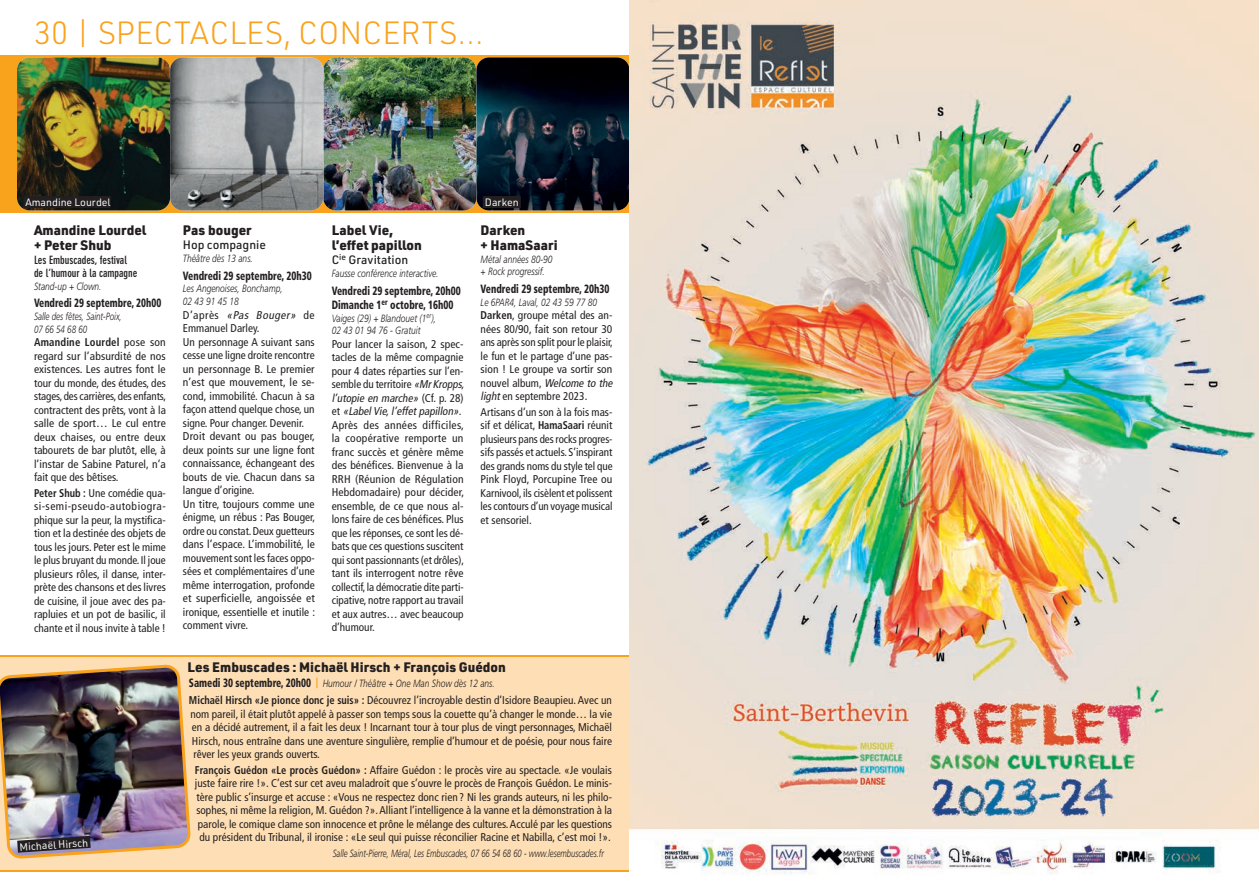
<style>
.page{position:relative;width:1259px;height:893px;background:#fff}
.page>*{position:absolute;margin:0;border:0;box-sizing:border-box;transform-origin:0 0}
.t1{font:300 31.5px "URWDIN";color:#f9a21c}
.Sous-titre_courant_E{font:900 13.5px/15px "URWDIN";color:#231f20}
.Date_Spectacles{font:900 condensed 12px/14.4px "Frutiger LT Std";color:#231f20;scale:.8 1}
.Artistes_Spectacle{font:500 12px "URWDIN";color:#231f20}
.Date_Spectacles-2{font:900 condensed 12px "Frutiger LT Std";color:#231f20;scale:.79 1}
.Texte_Courant_Specta{font:condensed 11.25px/13.5px "Frutiger LT Std";color:#231f20;text-align:justify}
.Sous_titre_Spect{font:700 condensed 11.25px/13.5px "DIN Neuzeit Grotesk Std";color:#231f20}
.Texte_light_Ital_cou{font:italic 300 10.5px/12.6px "Frutiger LT Std";color:#231f20;scale:.8 1}
.Texte_light_Ital_cou-2{font:italic 300 10.5px "Frutiger LT Std";color:#231f20;scale:.73 1}
.Sous-titre_courant_E-2{font:italic 300 10.5px "Frutiger LT Std";color:#231f20;scale:.8 1}
.Texte_light_Ital_cou-3{font:italic 300 10.5px/12.6px "Frutiger LT Std";color:#231f20;scale:.76 1}
.Légende_photos_Txt_B{font:10.5px "URWDIN";color:#fff}
.s1{font-weight:700}
.s2{font-style:italic}
.s3{font-weight:900;font-style:normal;font-stretch:condensed;font-size:12px}
.s4{font-family:"URWDIN";font-weight:500;font-style:normal;font-size:12px;color:#f9a21c}
</style>
<div class="page">
<div style="left:0;top:55px;width:629px;height:158px;background:#f9a21c"></div>
<img style="left:17px;top:57px;width:612px;height:153px">
<img style="left:323px;top:57px;width:153px;height:153px;border-radius:13px">
<svg style="left:170px;top:57px;width:153px;height:153px;background:#929597"></svg>
<svg style="left:476px;top:57px;width:153px;height:153px;background:#0c1926"></svg>
<div style="left:0;top:657px;width:629px;height:213px;background:#fedfb5"></div>
<img style="left:0;top:666px;width:189px;height:193px">
<div style="left:23px;top:196px;width:88px;height:12px;background:#231f20"></div>
<div style="left:483px;top:196px;width:38px;height:12px;background:#231f20"></div>
<img style="left:629px;top:0;width:630px;height:874px">
<p class="t1" style="left:34px;top:12px;width:451px">30 | SPECTACLES, CONCERTS…</p>
<p class="Légende_photos_Txt_B" style="left:25px;top:196px;width:87px">Amandine Lourdel</p>
<p class="Légende_photos_Txt_B" style="left:485px;top:196px;width:35px">Darken</p>
<p class="Sous-titre_courant_E" style="left:34px;top:222px;width:114px">Amandine Lourdel + Peter Shub</p>
<p class="Sous_titre_Spect" style="left:34px;top:253px;width:105px">Les Embuscades, festival de l’humour à la campagne</p>
<p class="Texte_light_Ital_cou" style="left:34px;top:280px;width:86px">Stand-up + Clown.</p>
<p class="Date_Spectacles-2" style="left:34px;top:296px;width:163px">Vendredi 29 septembre, 20h00</p>
<p class="Texte_light_Ital_cou-3" style="left:34px;top:310px;width:117px">Salle des fêtes, Saint-Poix,<br>07 66 54 68 60</p>
<p class="Texte_Courant_Specta" style="left:34px;top:336px;width:134px"><span class="s1">Amandine Lourdel</span> pose son regard sur l’absurdité de nos existences. Les autres font le tour du monde, des études, des stages, des carrières, des enfants, contractent des prêts, vont à la salle de sport… Le cul entre deux chaises, ou entre deux tabourets de bar plutôt, elle, à l’instar de Sabine Paturel, n’a fait que des bêtises.</p>
<p class="Texte_Courant_Specta" style="left:34px;top:486px;width:133px"><span class="s1">Peter Shub :</span> Une comédie qua&shy;si-semi-pseudo-autobiogra&shy;phique sur la peur, la mystifica&shy;tion et la destinée des objets de tous les jours. Peter est le mime le plus bruyant du monde. Il joue plusieurs rôles, il danse, inter&shy;prète des chansons et des livres de cuisine, il joue avec des pa&shy;rapluies et un pot de basilic, il chante et il nous invite à table !</p>
<p class="Légende_photos_Txt_B" style="left:19px;top:840px;width:70px;rotate:-4deg">Michaël Hirsch</p>
<p class="Sous-titre_courant_E" style="left:183px;top:222px;width:70px">Pas bouger</p>
<p class="Artistes_Spectacle" style="left:183px;top:237px;width:85px">Hop compagnie</p>
<p class="Texte_light_Ital_cou" style="left:183px;top:252px;width:89px">Théâtre dès 13 ans.</p>
<p class="Date_Spectacles" style="left:183px;top:268px;width:163px">Vendredi 29 septembre, 20h30</p>
<p class="Texte_light_Ital_cou" style="left:183px;top:283px;width:126px">Les Angenoises, Bonchamp,<br>02 43 91 45 18</p>
<p class="Texte_Courant_Specta" style="left:183px;top:308px;width:133px">D ’ a p rè s <span class="s2">«Pas Bouger»</span> d e<br>Emmanuel Darley.</p>
<p class="Texte_Courant_Specta" style="left:183px;top:335px;width:133px">Un personnage A suivant sans cesse une ligne droite rencontre un personnage B. Le premier n’est que mouvement, le se&shy;cond, immobilité. Chacun à sa façon attend quelque chose, un signe. Pour changer. Devenir.</p>
<p class="Texte_Courant_Specta" style="left:183px;top:429px;width:134px">Droit devant ou pas bouger, deux points sur une ligne font connaissance, échangeant des bouts de vie. Chacun dans sa langue d’origine.</p>
<p class="Texte_Courant_Specta" style="left:183px;top:497px;width:134px">Un titre, toujours comme une énigme, un rébus : Pas Bouger, ordre ou constat. Deux guetteurs dans l’espace. L’immobilité, le mouvement sont les faces oppo&shy;sées et complémentaires d’une même interrogation, profonde et superficielle, angoissée et ironique, essentielle et inutile : comment vivre.</p>
<p class="Sous-titre_courant_E" style="left:332px;top:222px;width:92px">Label Vie, l’effet papillon</p>
<p class="Artistes_Spectacle" style="left:332px;top:252px;width:78px">C<sup>ie</sup> Gravitation</p>
<p class="Texte_light_Ital_cou" style="left:332px;top:267px;width:135px">Fausse conférence interactive.</p>
<p class="Date_Spectacles" style="left:332px;top:283px;width:163px">Vendredi 29 septembre, 20h00<br>Dimanche 1<sup>er</sup> octobre, 16h00</p>
<p class="Texte_light_Ital_cou" style="left:332px;top:312px;width:132px">Vaiges (29) + Blandouet (1<sup>er</sup>),<br>02 43 01 94 76 - Gratuit</p>
<p class="Texte_Courant_Specta" style="left:332px;top:337px;width:136px;text-align:left">Pour lancer la saison, 2 spec&shy;tacles de la même compagnie pour 4 dates réparties sur l’en&shy;semble du territoire <span class="s2">«MrKropps, l’utopie en marche»</span> ( C f. p . 2 8 ) e t <span class="s2">«LabelVie,l’effetpapillon»</span>.</p>
<p class="Texte_Courant_Specta" style="left:332px;top:418px;width:134px">Après des années difficiles, la coopérative remporte un franc succès et génère même des bénéfices. Bienvenue à la RRH (Réunion de Régulation Hebdomadaire) pour décider, ensemble, de ce que nous al&shy;lons faire de ces bénéfices. Plus que les réponses, ce sont les dé&shy;bats que ces questions suscitent qui sont passionnants (et drôles), tant ils interrogent notre rêve collectif, la démocratie dite parti&shy;cipative, notre rapport au travail et aux autres… avec beaucoup d’humour.</p>
<p class="Sous-titre_courant_E" style="left:480px;top:222px;width:79px">Darken<br>+ HamaSaari</p>
<p class="Texte_light_Ital_cou" style="left:480px;top:253px;width:91px">Métal années 80-90 + Rock progressif.</p>
<p class="Date_Spectacles" style="left:480px;top:282px;width:163px">Vendredi 29 septembre, 20h30</p>
<p class="Texte_light_Ital_cou" style="left:480px;top:296px;width:147px">Le 6PAR4, Laval, 02 43 59 77 80</p>
<p class="Texte_Courant_Specta" style="left:480px;top:309px;width:136px;text-align:left"><span class="s1">Darken</span>, groupe métal des an&shy;nées 80/90, fait son retour 30 ans après son split pour le plaisir, le fun et le partage d’une pas&shy;sion ! Le groupe va sortir son nouvel album, <span class="s2">Welcome to the light</span>en septembre 2023.</p>
<p class="Texte_Courant_Specta" style="left:480px;top:405px;width:133px">Artisans d’un son à la fois mas&shy;sif et délicat, <span class="s1">HamaSaari</span> réunit plusieurs pans des rocks progres&shy;sifs passés et actuels. S’inspirant des grands noms du style tel que Pink Floyd, Porcupine Tree ou Karnivool, ils cisèlent et polissent les contours d’un voyage musical et sensoriel.</p>
<p class="Sous-titre_courant_E" style="left:187px;top:659px;width:320px">Les Embuscades : Michaël Hirsch + François Guédon</p>
<p class="Sous-titre_courant_E-2" style="left:189px;top:678px;width:384px"><span class="s3">Samedi 30 septembre, 20h00</span> <span class="s4">|</span> Humour / Théâtre + One Man Show dès 12 ans.</p>
<p class="Texte_Courant_Specta" style="left:189px;top:694px;width:425px"><span class="s1">Michaël Hirsch «Je pionce donc je suis» :</span> Découvrez l’incroyable destin d’Isidore Beaupieu. Avec un nom pareil, il était plutôt appelé à passer son temps sous la couette qu’à changer le monde… la vie en a décidé autrement, il a fait les deux ! Incarnant tour à tour plus de vingt personnages, Michaël Hirsch, nous entraîne dans une aventure singulière, remplie d’humour et de poésie, pour nous faire rêver les yeux grands ouverts.</p>
<p class="Texte_Courant_Specta" style="left:195px;top:763px;width:419px;text-align:center"><span class="s1">François Guédon «Le procès Guédon» :</span> Affaire Guédon : le procès vire au spectacle. «Je voulais juste faire rire !». C’est sur cet aveu maladroit que s’ouvre le procès de François Guédon. Le minis&shy;tère public s’insurge et accuse : «Vous ne respectez donc rien ? Ni les grands auteurs, ni les philo&shy;sophes, ni même la religion, M. Guédon ?». Alliant l’intelligence à la vanne et la démonstration à la parole, le comique clame son innocence et prône le mélange des cultures. Acculé par les questions du président du Tribunal, il ironise : «Le seul qui puisse réconcilier Racine et Nabilla, c’est moi !».</p>
<p class="Texte_light_Ital_cou-2" style="left:333px;top:848px;width:373px">Salle Saint-Pierre, Méral, Les Embuscades, 07 66 54 68 60 - www.lesembuscades.fr</p>
</div>
